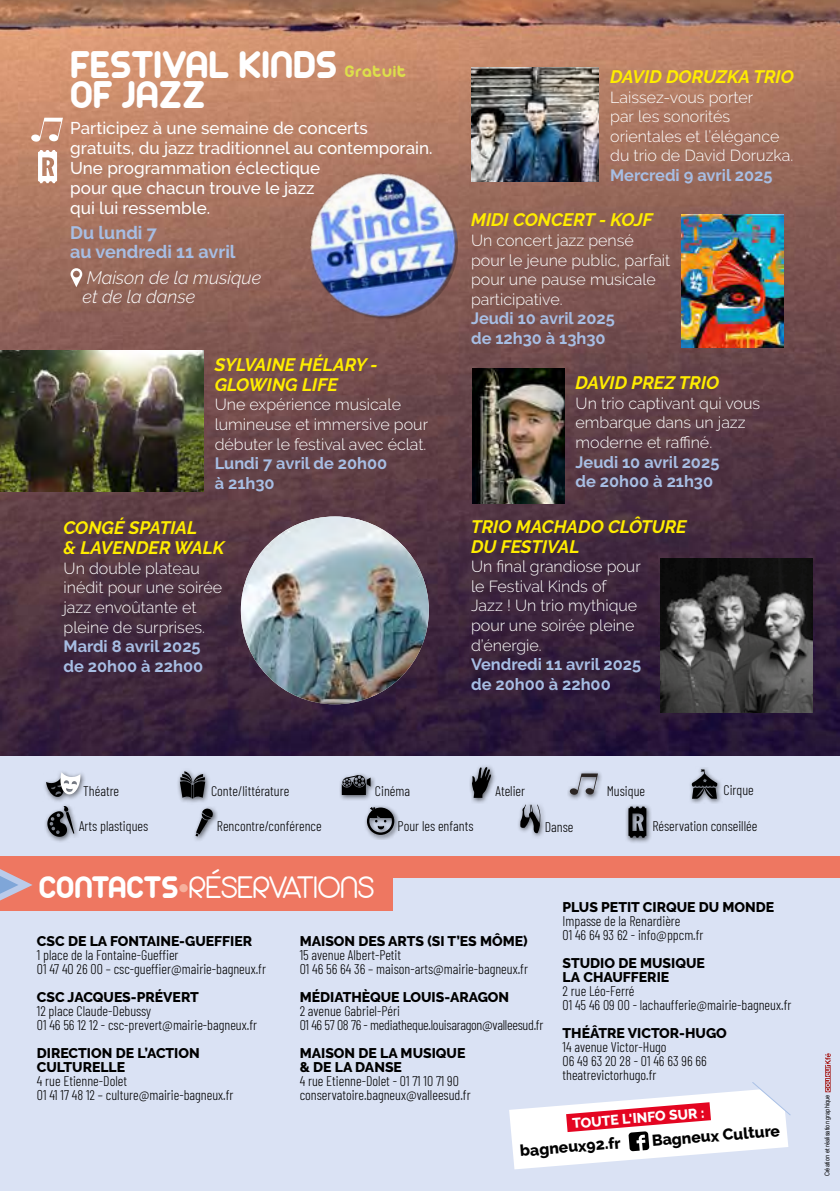
<style>
.page{position:relative;width:840px;height:1191px;background:#fff}
.page>*{position:absolute;margin:0;border:0;box-sizing:border-box;transform-origin:0 0}
.t1{font:42px/30px "Arista 2.0";color:#fff}
.t2{font:300 33.8px "Arista 2.0 Alternate";color:#fff}
.t3{font:italic 700 18px/20px "Raleway";color:#ffed00}
.t4{font:italic 300 18px/19.6px "Raleway";color:#fff}
.t5{font:700 18px/19.6px "Raleway";color:#a7bee4}
.t6{font:18px "Arista 2.0";letter-spacing:.05em;color:#dddf4b}
.t7{font:500 17px/20px "Raleway";color:#fff}
.t8{font:700 16.4px/19.6px "Raleway";color:#a7bee4}
.t9{font:300 16px/19.6px "Raleway";color:#fff}
.t10{font:800 15.6px "Raleway";color:#000}
.t11{font:300 14px/14px "Barlow Condensed";color:#000}
.t12{font:800 14px/14px "Raleway";color:#000}
.t13{font:300 14px/14px "Barlow Condensed";letter-spacing:-.02em;color:#000}
.t14{font:800 14px "Raleway";color:#fff}
.t15{font:6.6px "Helvetica";letter-spacing:.01em;color:#000;scale:.85 1}
.s1{font-family:"Arista 2.0";font-weight:400}
.s2{font-family:"Arista 2.0";font-weight:400;font-size:40.8px;color:#f6b09c}
</style>
<div class="page">
<img style="left:0;top:0;width:839px;height:756px">
<div style="left:0;top:756px;width:839px;height:435px;background:#dae2f4"></div>
<div style="left:43px;top:769px;width:43px;height:34px;background:#000;opacity:.6"></div>
<svg style="left:46px;top:772px;width:34px;height:26px"></svg>
<div style="left:176px;top:767px;width:34px;height:37px;background:#000;opacity:.6"></div>
<svg style="left:180px;top:771px;width:25px;height:28px"></svg>
<div style="left:339px;top:771px;width:36px;height:29px;background:#000;opacity:.6"></div>
<svg style="left:342px;top:775px;width:28px;height:20px"></svg>
<div style="left:516px;top:801px;width:30px;height:38px;background:#000;opacity:.6"></div>
<svg style="left:520px;top:804px;width:20px;height:29px"></svg>
<div style="left:468px;top:763px;width:28px;height:41px;background:#000;opacity:.6"></div>
<svg style="left:471px;top:767px;width:20px;height:31px"></svg>
<div style="left:44px;top:802px;width:36px;height:40px;background:#000;opacity:.6"></div>
<svg style="left:47px;top:806px;width:27px;height:31px"></svg>
<div style="left:192px;top:804px;width:27px;height:38px;background:#000;opacity:.6"></div>
<svg style="left:195px;top:808px;width:18px;height:28px"></svg>
<div style="left:566px;top:770px;width:37px;height:30px;background:#000;opacity:.6"></div>
<svg style="left:569px;top:773px;width:28px;height:21px"></svg>
<div style="left:688px;top:766px;width:34px;height:38px;background:#000;opacity:.6"></div>
<svg style="left:691px;top:769px;width:26px;height:29px"></svg>
<div style="left:363px;top:803px;width:36px;height:37px;background:#000;opacity:.6"></div>
<svg style="left:367px;top:807px;width:27px;height:28px"></svg>
<div style="left:624px;top:803px;width:28px;height:40px;background:#000;opacity:.6"></div>
<svg style="left:628px;top:806px;width:18px;height:31px"></svg>
<div style="left:0;top:872px;width:392px;height:39px;background:#ee7761"></div>
<div style="left:0;top:856px;width:839px;height:22px;background:#ee7761"></div>
<svg style="left:0;top:869px;width:33px;height:31px"></svg>
<svg style="left:825px;top:1053px;width:5px;height:39px"></svg>
<svg style="left:509px;top:1082px;width:282px;height:87px"></svg>
<img style="left:0;top:351px;width:203px;height:140px">
<img style="left:241px;top:516px;width:187px;height:188px;border-radius:94px">
<img style="left:660px;top:558px;width:152px;height:154px">
<img style="left:472px;top:368px;width:92px;height:135px">
<img style="left:471px;top:67px;width:127px;height:115px">
<img style="left:681px;top:215px;width:101px;height:133px">
<svg style="left:70px;top:268px;width:12px;height:19px"></svg>
<img style="left:304px;top:172px;width:158px;height:154px">
<svg style="left:38px;top:150px;width:19px;height:33px"></svg>
<svg style="left:31px;top:118px;width:32px;height:24px"></svg>
<h1 class="t1" style="left:70px;top:48px;width:268px">FESTIVAL KINDS<br>OF JAZZ</h1>
<p class="t7" style="left:70px;top:118px;width:363px">Participez à une semaine de concerts gratuits, du jazz traditionnel au contemporain.<br>Une programmation éclectique<br>pour que chacun trouve le jazz<br>qui lui ressemble.</p>
<p class="t5" style="left:70px;top:223px;width:167px">Du lundi 7<br>au vendredi 11 avril</p>
<p class="t4" style="left:82px;top:267px;width:180px">Maison de la musique et de la danse</p>
<p class="t6" style="left:344px;top:60px;width:63px">Gratuit</p>
<p class="t3" style="left:215px;top:354px;width:164px">SYLVAINE HÉLARY -<br>GLOWING LIFE</p>
<p class="t9" style="left:215px;top:395px;width:215px">Une expérience musicale lumineuse et immersive pour débuter le festival avec éclat.</p>
<p class="t8" style="left:215px;top:454px;width:174px">Lundi 7 avril de 20h00 à 21h30</p>
<p class="t3" style="left:63px;top:518px;width:162px">CONGÉ SPATIAL<br>&amp; LAVENDER WALK</p>
<p class="t9" style="left:63px;top:558px;width:160px">Un double plateau inédit pour une soirée jazz envoûtante et pleine de surprises.</p>
<p class="t8" style="left:63px;top:636px;width:141px">Mardi 8 avril 2025 de 20h00 à 22h00</p>
<p class="t3" style="left:610px;top:67px;width:185px">DAVID DORUZKA TRIO</p>
<p class="t9" style="left:610px;top:87px;width:184px">Laissez-vous porter<br>par les sonorités orientales et l’élégance du trio de David Doruzka.</p>
<p class="t8" style="left:610px;top:165px;width:164px">Mercredi 9 avril 2025</p>
<p class="t3" style="left:471px;top:210px;width:183px">MIDI CONCERT - KOJF</p>
<p class="t9" style="left:471px;top:230px;width:201px">Un concert jazz pensé pour le jeune public, parfait pour une pause musicale participative.</p>
<p class="t8" style="left:471px;top:309px;width:145px">Jeudi 10 avril 2025 de 12h30 à 13h30</p>
<p class="t3" style="left:575px;top:373px;width:145px">DAVID PREZ TRIO</p>
<p class="t9" style="left:575px;top:393px;width:186px">Un trio captivant qui vous embarque dans un jazz moderne et raffiné.</p>
<p class="t8" style="left:575px;top:452px;width:145px">Jeudi 10 avril 2025 de 20h00 à 21h30</p>
<p class="t3" style="left:471px;top:516px;width:217px">TRIO MACHADO CLÔTURE<br>DU FESTIVAL</p>
<p class="t9" style="left:471px;top:556px;width:171px">Un final grandiose pour le Festival Kinds of<br>Jazz ! Un trio mythique pour une soirée pleine d’énergie.</p>
<p class="t8" style="left:471px;top:654px;width:171px">Vendredi 11 avril 2025 de 20h00 à 22h00</p>
<p class="t11" style="left:83px;top:782px;width:38px">Théatre</p>
<p class="t11" style="left:211px;top:782px;width:80px">Conte/littérature</p>
<p class="t11" style="left:375px;top:782px;width:37px">Cinéma</p>
<p class="t11" style="left:495px;top:782px;width:31px">Atelier</p>
<p class="t11" style="left:606px;top:782px;width:40px">Musique</p>
<p class="t11" style="left:723px;top:782px;width:32px">Cirque</p>
<p class="t11" style="left:79px;top:818px;width:71px">Arts plastiques</p>
<p class="t11" style="left:217px;top:818px;width:106px">Rencontre/conférence</p>
<h2 class="t2" style="left:39px;top:867px;width:337px"><span class="s1">CONTACTS</span><span class="s2">•</span>RÉSERVATIONS</h2>
<p class="t11" style="left:397px;top:818px;width:77px">Pour les enfants</p>
<p class="t11" style="left:652px;top:818px;width:106px">Réservation conseillée</p>
<p class="t11" style="left:544px;top:819px;width:30px">Danse</p>
<p class="t12" style="left:37px;top:933px;width:217px">CSC DE LA FONTAINE-GUEFFIER</p>
<p class="t11" style="left:37px;top:946px;width:230px">1 place de la Fontaine-Gueffier<br>01 47 40 26 00 – csc-gueffier@mairie-bagneux.fr</p>
<p class="t12" style="left:37px;top:989px;width:163px">CSC JACQUES-PRÉVERT</p>
<p class="t11" style="left:37px;top:1002px;width:222px">12 place Claude-Debussy<br>01 46 56 12 12 - csc-prevert@mairie-bagneux.fr</p>
<p class="t12" style="left:37px;top:1045px;width:164px">DIRECTION DE L’ACTION<br>CULTURELLE</p>
<p class="t11" style="left:37px;top:1072px;width:198px">4 rue Etienne-Dolet<br>01 41 17 48 12 – culture@mairie-bagneux.fr</p>
<p class="t12" style="left:299px;top:933px;width:229px">MAISON DES ARTS (SI T’ES MÔME)</p>
<p class="t11" style="left:299px;top:946px;width:230px">15 avenue Albert-Petit<br>01 46 56 64 36 – maison-arts@mairie-bagneux.fr</p>
<p class="t12" style="left:299px;top:989px;width:211px">MÉDIATHÈQUE LOUIS-ARAGON</p>
<p class="t13" style="left:299px;top:1002px;width:245px">2 avenue Gabriel-Péri<br>01 46 57 08 76 - mediatheque.louisaragon@valleesud.fr</p>
<p class="t12" style="left:299px;top:1045px;width:167px">MAISON DE LA MUSIQUE &amp; DE LA DANSE</p>
<p class="t11" style="left:299px;top:1072px;width:172px">4 rue Etienne-Dolet - 01 71 10 71 90 conservatoire.bagneux@valleesud.fr</p>
<p class="t12" style="left:562px;top:899px;width:213px">PLUS PETIT CIRQUE DU MONDE</p>
<p class="t11" style="left:562px;top:912px;width:142px">Impasse de la Renardière<br>01 46 64 93 62 - info@ppcm.fr</p>
<p class="t12" style="left:562px;top:955px;width:144px">STUDIO DE MUSIQUE<br>LA CHAUFFERIE</p>
<p class="t11" style="left:562px;top:982px;width:230px">2 rue Léo-Ferré<br>01 45 46 09 00 - lachaufferie@mairie-bagneux.fr</p>
<p class="t12" style="left:562px;top:1025px;width:166px">THÉÂTRE VICTOR-HUGO</p>
<p class="t11" style="left:562px;top:1038px;width:146px">14 avenue Victor-Hugo<br>06 49 63 20 28 - 01 46 63 96 66 theatrevictorhugo.fr</p>
<p class="t14" style="left:571px;top:1115px;width:134px;rotate:-5deg">TOUTE L'INFO SUR :</p>
<p class="t10" style="left:650px;top:1132px;width:130px;rotate:-5deg">Bagneux Culture</p>
<p class="t10" style="left:519px;top:1142px;width:102px;rotate:-5deg">bagneux92.fr</p>
<p class="t15" style="left:821px;top:1176px;width:98px;rotate:-90deg">Création et réalisation graphique</p>
</div>
